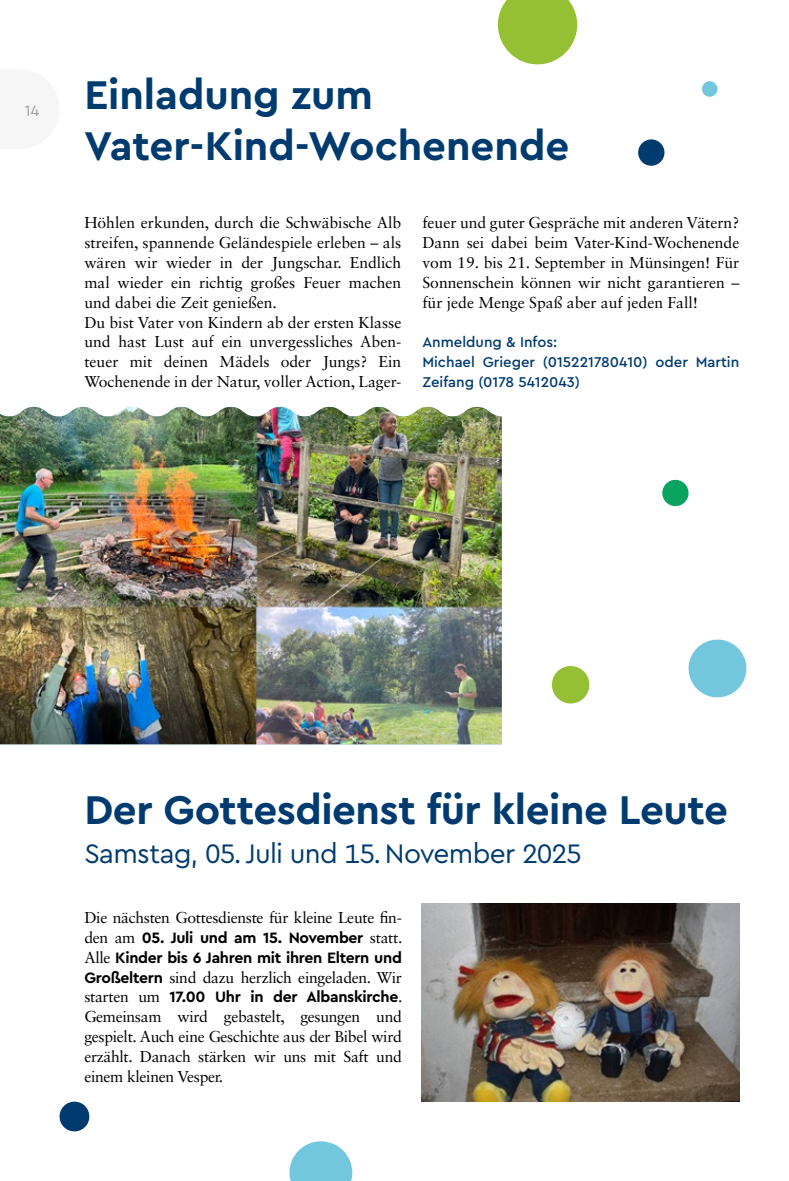
<style>
.page{position:relative;width:789px;height:1181px;background:#fff}
.page>*{position:absolute;margin:0;border:0;box-sizing:border-box;transform-origin:0 0}
.t1{font:700 42px/50.8px "Cera Pro";letter-spacing:-.01em;color:#003b70}
.t2{font:28px "Cera Pro";letter-spacing:-.025em;color:#003b70}
.t3{font:15.75px/19.8px "Sabon LT Std";color:#000;text-align:justify}
.t4{font:700 15.75px/19.8px "Cera Pro";letter-spacing:-.02em;color:#000}
.t5{font:15.75px "Sabon LT Std";letter-spacing:-.02em;color:#000}
.t6{font:15.75px "Cera Pro";color:#9c9e9f}
.t7{font:500 14.88px/19.8px "Cera Pro";color:#003b70}
.s1{font-family:"Sabon LT Std";font-weight:400}
.s2{font-family:"Cera Pro";font-weight:700}
</style>
<div class="page">
<svg style="left:59px;top:1101px;width:31px;height:31px"></svg>
<svg style="left:498px;top:0;width:79px;height:64px;background:#a6c952"></svg>
<div style="left:638px;top:139px;width:26px;height:27px;background:#003b70;border-radius:50%"></div>
<div style="left:702px;top:81px;width:15px;height:16px;background:#72c7dd;border-radius:50%"></div>
<img style="left:0;top:407px;width:502px;height:337px">
<svg style="left:688px;top:639px;width:59px;height:59px"></svg>
<svg style="left:662px;top:479px;width:27px;height:28px"></svg>
<svg style="left:289px;top:1141px;width:63px;height:40px"></svg>
<img style="left:422px;top:903px;width:317px;height:198px">
<svg style="left:551px;top:666px;width:39px;height:38px"></svg>
<p class="t6" style="left:25px;top:100px;width:16px">14</p>
<h1 class="t1" style="left:84px;top:68px;width:486px">Einladung zum<br>Vater-Kind-Wochenende</h1>
<p class="t3" style="left:84px;top:213px;width:318px;text-align:left">Höhlen erkunden, durch die Schwäbische Alb streifen, spannende Geländespiele erleben – als wären wir wieder in der Jungschar. Endlich mal wieder ein richtig großes Feuer machen und dabei die Zeit genießen.<br>Du bist Vater von Kindern ab der ersten Klasse und hast Lust auf ein unvergessliches Aben&shy;teuer mit deinen Mädels oder Jungs? Ein Wochenende in der Natur, voller Action, Lager-</p>
<p class="t3" style="left:422px;top:213px;width:318px">feuer und guter Gespräche mit anderen Vätern?<br>Dann sei dabei beim Vater-Kind-Wochenende vom 19. bis 21. September in Münsingen! Für Sonnenschein können wir nicht garantieren – für jede Menge Spaß aber auf jeden Fall!</p>
<p class="t7" style="left:422px;top:332px;width:318px">Anmeldung &amp; Infos:<br>Michael Grieger (015221780410) oder Martin<br>Zeifang (0178 5412043)</p>
<h1 class="t1" style="left:84px;top:782px;width:645px">Der Gottesdienst für kleine Leute</h1>
<h2 class="t2" style="left:84px;top:835px;width:499px">Samstag, 05. Juli und 15. November 2025</h2>
<p class="t5" style="left:84px;top:908px;width:319px">Die nächsten Gottesdienste für kleine Leute fin-</p>
<p class="t4" style="left:84px;top:927px;width:320px"><span class="s1">den am</span> 05. Juli und am 15. November <span class="s1">statt.<br>Alle</span> Kinder bis 6 Jahren mit ihren Eltern und</p>
<p class="t5" style="left:84px;top:967px;width:319px"><span class="s2">Großeltern</span> sind dazu herzlich eingeladen. Wir</p>
<p class="t4" style="left:84px;top:986px;width:320px"><span class="s1">starten um</span> 17.00 Uhr in der Albanskirche<span class="s1">.</span></p>
<p class="t3" style="left:84px;top:1006px;width:319px">Gemeinsam wird gebastelt, gesungen und gespielt. Auch eine Geschichte aus der Bibel wird erzählt. Danach stärken wir uns mit Saft und einem kleinen Vesper.</p>
</div>
